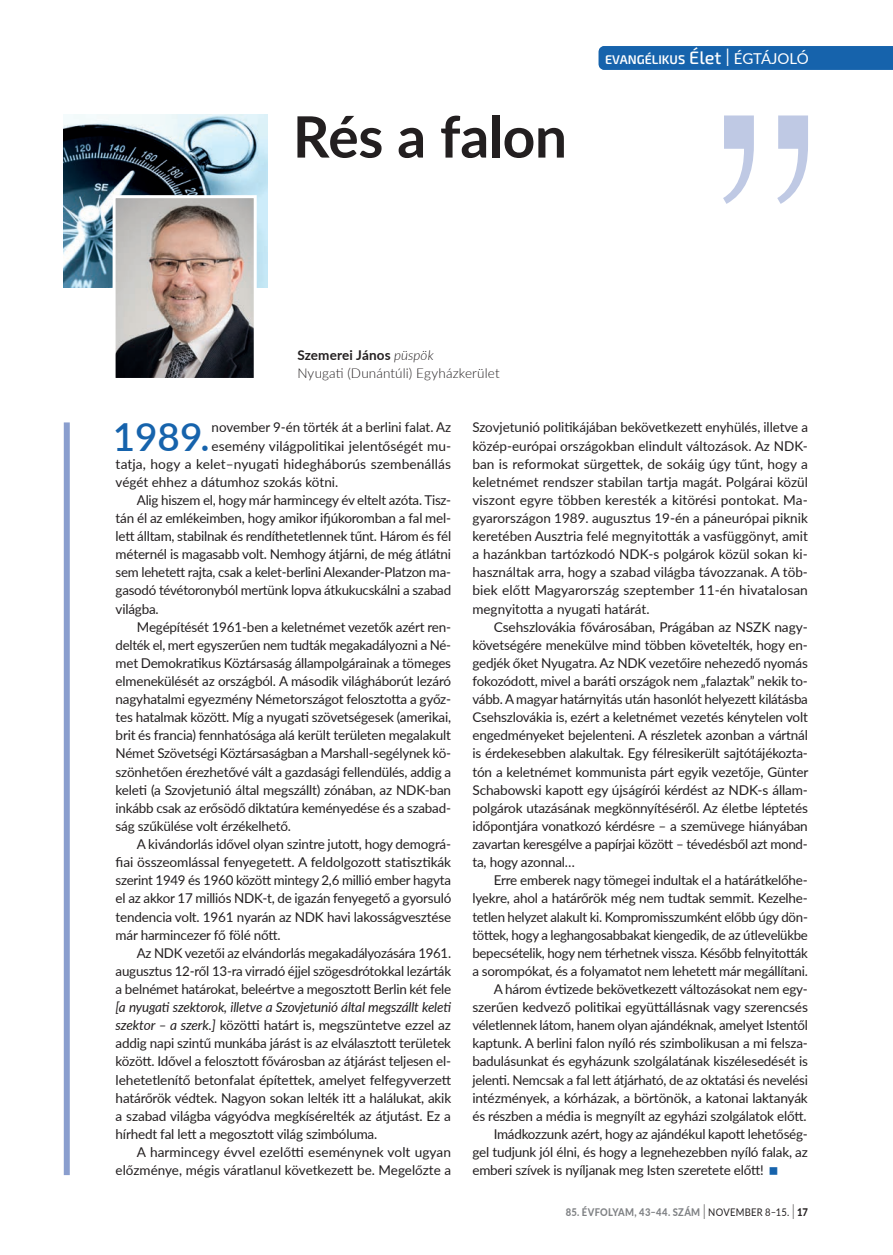
<style>
.page{position:relative;width:893px;height:1255px;background:#fff}
.page>*{position:absolute;margin:0;border:0;box-sizing:border-box;transform-origin:0 0}
.t1{font:630.6px "Cordia UPC";color:#bfc9e4}
.t2{font:700 57px "Lato";letter-spacing:-.005em;color:#231f20}
.t3{font:600 38.7px "Lato";color:#1663ac}
.t4{font:13.5px/18.1px "Lato";letter-spacing:-.015em;color:#231f20;text-align:justify}
.t5{font:13.5px "Lato";letter-spacing:.005em;color:#231f20}
.t6{font:300 13.5px/18.1px "Lato";letter-spacing:.01em;color:#231f20}
.t7{font:600 12.6px "Exo 2";color:#fff}
.t8{font:800 10.5px "Lato";letter-spacing:.03em;color:#808285;scale:.9 1}
.s1{font-weight:500;font-size:18px}
.s2{font-weight:300;font-size:25.2px}
.s3{font-family:"Lato";font-weight:400;font-size:15px}
.s4{font-weight:700}
.s5{font-style:italic}
.s6{font-weight:300;font-size:21px;color:#231f20}
.s7{font-weight:400;color:#231f20}
.s8{color:#231f20}
</style>
<div class="page">
<img style="left:64px;top:115px;width:204px;height:172px">
<div style="left:599px;top:46px;width:294px;height:24px;background:#1663ac"></div>
<div style="left:64px;top:422px;width:6px;height:752px;background:#8a9ece"></div>
<img style="left:117px;top:199px;width:136px;height:178px">
<div style="left:113px;top:195px;width:144px;height:186px;border:3px solid #fff"></div>
<h2 class="t2" style="left:293px;top:95px;width:276px">Rés a falon</h2>
<p class="t7" style="left:605px;top:52px;width:205px">EVANGÉLIKUS <span class="s1">Élet</span> <span class="s2">I</span> <span class="s3">ÉGTÁJOLÓ</span></p>
<h1 class="t1" style="left:693px;top:-418px;width:151px">‚‚</h1>
<p class="t6" style="left:297px;top:345px;width:204px"><span class="s4">Szemerei János</span> <span class="s5">püspök<br></span>Nyugati (Dunántúli) Egyházkerület</p>
<h3 class="t3" style="left:113px;top:408px;width:98px">1989.</h3>
<p class="t4" style="left:212px;top:418px;width:241px">november 9-én törték át a berlini falat. Az</p>
<p class="t5" style="left:212px;top:436px;width:241px">esemény világpolitikai jelentőségét mu-</p>
<p class="t5" style="left:116px;top:454px;width:337px">tatja, hogy a kelet–nyugati hidegháborús szembenállás</p>
<p class="t4" style="left:116px;top:472px;width:224px">végét ehhez a dátumhoz szokás kötni.</p>
<p class="t4" style="left:137px;top:490px;width:316px">Alig hiszem el, hogy már harmincegy év eltelt azóta. Tisz-</p>
<p class="t4" style="left:116px;top:508px;width:337px">tán él az emlékeimben, hogy amikor ifjúkoromban a fal mel-</p>
<p class="t4" style="left:116px;top:526px;width:337px">lett álltam, stabilnak és rendíthetetlennek tűnt. Három és fél</p>
<p class="t4" style="left:116px;top:544px;width:337px">méternél is magasabb volt. Nemhogy átjárni, de még átlátni</p>
<p class="t4" style="left:116px;top:562px;width:337px">sem lehetett rajta, csak a kelet-berlini Alexander-Platzon ma-</p>
<p class="t4" style="left:116px;top:581px;width:337px">gasodó tévétoronyból mertünk lopva átkukucskálni a szabad</p>
<p class="t4" style="left:116px;top:599px;width:45px">világba.</p>
<p class="t4" style="left:137px;top:617px;width:316px">Megépítését 1961-ben a keletnémet vezetők azért ren-</p>
<p class="t4" style="left:116px;top:635px;width:337px">delték el, mert egyszerűen nem tudták megakadályozni a Né-</p>
<p class="t4" style="left:116px;top:653px;width:337px">met Demokratikus Köztársaság állampolgárainak a tömeges</p>
<p class="t4" style="left:116px;top:671px;width:337px">elmenekülését az országból. A második világháborút lezáró</p>
<p class="t4" style="left:116px;top:689px;width:337px">nagyhatalmi egyezmény Németországot felosztotta a győz-</p>
<p class="t4" style="left:116px;top:707px;width:337px">tes hatalmak között. Míg a nyugati szövetségesek (amerikai,</p>
<p class="t4" style="left:116px;top:725px;width:337px">brit és francia) fennhatósága alá került területen megalakult</p>
<p class="t4" style="left:116px;top:744px;width:337px">Német Szövetségi Köztársaságban a Marshall-segélynek kö-</p>
<p class="t4" style="left:116px;top:762px;width:337px">szönhetően érezhetővé vált a gazdasági fellendülés, addig a</p>
<p class="t4" style="left:116px;top:780px;width:337px">keleti (a Szovjetunió által megszállt) zónában, az NDK-ban</p>
<p class="t4" style="left:116px;top:798px;width:337px">inkább csak az erősödő diktatúra keményedése és a szabad-</p>
<p class="t4" style="left:116px;top:816px;width:177px">ság szűkülése volt érzékelhető.</p>
<p class="t4" style="left:137px;top:834px;width:316px">A kivándorlás idővel olyan szintre jutott, hogy demográ-</p>
<p class="t4" style="left:116px;top:852px;width:337px">fiai összeomlással fenyegetett. A feldolgozott statisztikák</p>
<p class="t4" style="left:116px;top:870px;width:337px">szerint 1949 és 1960 között mintegy 2,6 millió ember hagyta</p>
<p class="t4" style="left:116px;top:888px;width:337px">el az akkor 17 milliós NDK-t, de igazán fenyegető a gyorsuló</p>
<p class="t4" style="left:116px;top:906px;width:337px">tendencia volt. 1961 nyarán az NDK havi lakosságvesztése</p>
<p class="t4" style="left:116px;top:925px;width:167px">már harmincezer fő fölé nőtt.</p>
<p class="t4" style="left:137px;top:943px;width:316px">Az NDK vezetői az elvándorlás megakadályozására 1961.</p>
<p class="t4" style="left:116px;top:961px;width:337px">augusztus 12-ről 13-ra virradó éjjel szögesdrótokkal lezárták</p>
<p class="t4" style="left:116px;top:979px;width:337px">a belnémet határokat, beleértve a megosztott Berlin két fele</p>
<p class="t4" style="left:116px;top:997px;width:337px"><span class="s5">[a nyugati szektorok, illetve a Szovjetunió által megszállt keleti szektor – a szerk.]</span> közötti határt is, megszüntetve ezzel az addig napi szintű munkába járást is az elválasztott területek között. Idővel a felosztott fővárosban az átjárást teljesen el&shy;lehetetlenítő betonfalat építettek, amelyet felfegyverzett határőrök védtek. Nagyon sokan lelték itt a halálukat, akik a szabad világba vágyódva megkísérelték az átjutást. Ez a hírhedt fal lett a megosztott világ szimbóluma.</p>
<p class="t4" style="left:116px;top:1142px;width:337px;text-align:right">A harmincegy évvel ezelőtti eseménynek volt ugyan előzménye, mégis váratlanul következett be. Megelőzte a</p>
<p class="t4" style="left:472px;top:418px;width:337px">Szovjetunió politikájában bekövetkezett enyhülés, illetve a közép-európai országokban elindult változások. Az NDK&shy;ban is reformokat sürgettek, de sokáig úgy tűnt, hogy a keletnémet rendszer stabilan tartja magát. Polgárai közül viszont egyre többen keresték a kitörési pontokat. Ma&shy;gyarországon 1989. augusztus 19-én a páneurópai piknik keretében Ausztria felé megnyitották a vasfüggönyt, amit a hazánkban tartózkodó NDK-s polgárok közül sokan ki&shy;használtak arra, hogy a szabad világba távozzanak. A töb&shy;biek előtt Magyarország szeptember 11-én hivatalosan megnyitotta a nyugati határát.</p>
<p class="t4" style="left:472px;top:617px;width:337px;text-indent:21px">Csehszlovákia fővárosában, Prágában az NSZK nagy&shy;követségére menekülve mind többen követelték, hogy en&shy;gedjék őket Nyugatra. Az NDK vezetőire nehezedő nyomás fokozódott, mivel a baráti országok nem „falaztak” nekik to&shy;vább. A magyar határnyitás után hasonlót helyezett kilátásba Csehszlovákia is, ezért a keletnémet vezetés kénytelen volt engedményeket bejelenteni. A részletek azonban a vártnál is érdekesebben alakultak. Egy félresikerült sajtótájékozta&shy;tón a keletnémet kommunista párt egyik vezetője, Günter Schabowski kapott egy újságírói kérdést az NDK-s állam&shy;polgárok utazásának megkönnyítéséről. Az életbe léptetés időpontjára vonatkozó kérdésre – a szemüvege hiányában zavartan keresgélve a papírjai között – tévedésből azt mond&shy;ta, hogy azonnal…</p>
<p class="t4" style="left:494px;top:870px;width:316px">Erre emberek nagy tömegei indultak el a határátkelőhe-</p>
<p class="t4" style="left:472px;top:888px;width:337px">lyekre, ahol a határőrök még nem tudtak semmit. Kezelhe-</p>
<p class="t4" style="left:472px;top:906px;width:337px">tetlen helyzet alakult ki. Kompromisszumként előbb úgy dön-</p>
<p class="t4" style="left:472px;top:925px;width:337px">töttek, hogy a leghangosabbakat kiengedik, de az útlevelükbe</p>
<p class="t4" style="left:472px;top:943px;width:337px">bepecsételik, hogy nem térhetnek vissza. Később felnyitották</p>
<p class="t4" style="left:472px;top:961px;width:337px">a sorompókat, és a folyamatot nem lehetett már megállítani.</p>
<p class="t4" style="left:494px;top:979px;width:316px">A három évtizede bekövetkezett változásokat nem egy-</p>
<p class="t4" style="left:472px;top:997px;width:337px">szerűen kedvező politikai együttállásnak vagy szerencsés</p>
<p class="t4" style="left:472px;top:1015px;width:337px">véletlennek látom, hanem olyan ajándéknak, amelyet Istentől</p>
<p class="t4" style="left:472px;top:1033px;width:337px">kaptunk. A berlini falon nyíló rés szimbolikusan a mi felsza-</p>
<p class="t4" style="left:472px;top:1051px;width:337px">badulásunkat és egyházunk szolgálatának kiszélesedését is</p>
<p class="t4" style="left:472px;top:1069px;width:337px">jelenti. Nemcsak a fal lett átjárható, de az oktatási és nevelési</p>
<p class="t4" style="left:472px;top:1088px;width:337px">intézmények, a kórházak, a börtönök, a katonai laktanyák</p>
<p class="t4" style="left:472px;top:1106px;width:336px">és részben a média is megnyílt az egyházi szolgálatok előtt.</p>
<p class="t4" style="left:494px;top:1124px;width:316px">Imádkozzunk azért, hogy az ajándékul kapott lehetőség-</p>
<p class="t4" style="left:472px;top:1142px;width:337px">gel tudjunk jól élni, és hogy a legnehezebben nyíló falak, az</p>
<p class="t4" style="left:472px;top:1160px;width:293px">emberi szívek is nyíljanak meg Isten szeretete előtt!</p>
<p class="t8" style="left:566px;top:1203px;width:270px">85. ÉVFOLYAM, 43–44. SZÁM <span class="s6">I</span> <span class="s7">NOVEMBER 8–15.</span> <span class="s6">I</span> <span class="s8">17</span></p>
</div>
